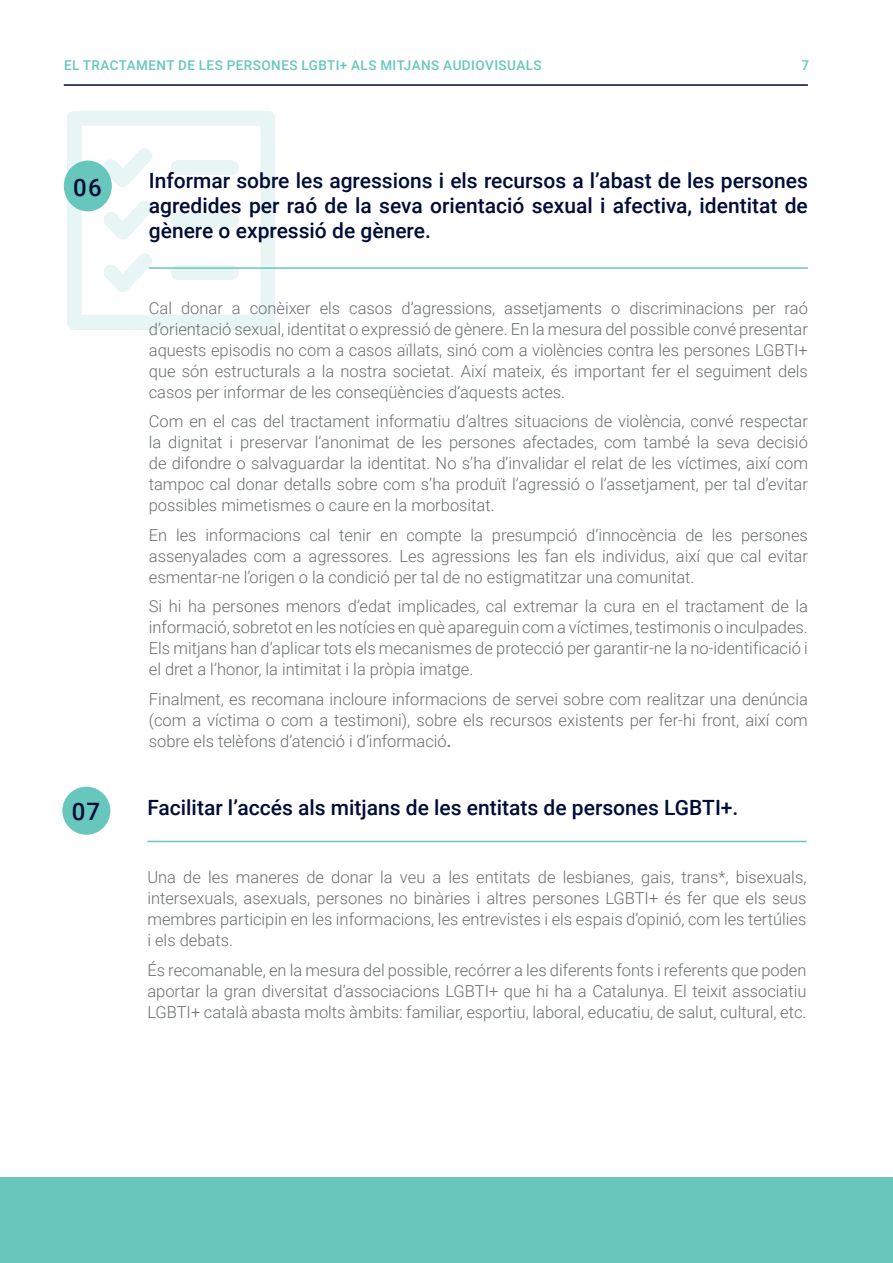
<style>
.page{position:relative;width:893px;height:1263px;background:#fff}
.page>*{position:absolute;margin:0;border:0;box-sizing:border-box;transform-origin:0 0}
.t1{font:500 24px "Roboto";color:#000c37}
.t2{font:500 21px/25.2px "Roboto";color:#000c37;text-align:justify}
.t3{font:300 16.5px/21px "Roboto";color:#6a6e6f;text-align:justify}
.t4{font:500 13.5px "Roboto";letter-spacing:.035em;color:#67c7bd}
.s1{font-weight:500}
</style>
<div class="page">
<div style="left:0;top:1178px;width:893px;height:85px;background:#67c7bd"></div>
<hr style="left:64px;top:84px;width:744px;height:2px;background:#000c37">
<img style="left:63px;top:111px;width:212px;height:219px">
<div style="left:62px;top:787px;width:48px;height:48px;background:#67c7bd;border-radius:50%"></div>
<hr style="left:147px;top:841px;width:659px;height:1px;background:#67c7bd">
<div style="left:64px;top:161px;width:48px;height:50px;background:#67c7bd;border-radius:50%"></div>
<hr style="left:149px;top:267px;width:659px;height:2px;background:#67c7bd">
<p class="t4" style="left:64px;top:55px;width:479px">EL TRACTAMENT DE LES PERSONES LGBTI+ ALS MITJANS AUDIOVISUALS</p>
<p class="t4" style="left:801px;top:55px;width:9px">7</p>
<h1 class="t1" style="left:73px;top:170px;width:30px">06</h1>
<p class="t2" style="left:149px;top:167px;width:661px">Informar sobre les agressions i els recursos a l’abast de les persones agredides per raó de la seva orientació sexual i afectiva, identitat de gènere o expressió de gènere.</p>
<p class="t3" style="left:149px;top:297px;width:661px">Cal donar a conèixer els casos d’agressions, assetjaments o discriminacions per raó d’orientació sexual, identitat o expressió de gènere. En la mesura del possible convé presentar aquests episodis no com a casos aïllats, sinó com a violències contra les persones LGBTI+ que són estructurals a la nostra societat. Així mateix, és important fer el seguiment dels casos per informar de les conseqüències d’aquests actes.</p>
<p class="t3" style="left:149px;top:410px;width:661px">Com en el cas del tractament informatiu d’altres situacions de violència, convé respectar la dignitat i preservar l’anonimat de les persones afectades, com també la seva decisió de difondre o salvaguardar la identitat. No s’ha d’invalidar el relat de les víctimes, així com tampoc cal donar detalls sobre com s’ha produït l’agressió o l’assetjament, per tal d’evitar possibles mimetismes o caure en la morbositat.</p>
<p class="t3" style="left:149px;top:524px;width:661px">En les informacions cal tenir en compte la presumpció d’innocència de les persones assenyalades com a agressores. Les agressions les fan els individus, així que cal evitar esmentar-ne l’origen o la condició per tal de no estigmatitzar una comunitat.</p>
<p class="t3" style="left:149px;top:595px;width:661px">Si hi ha persones menors d’edat implicades, cal extremar la cura en el tractament de la informació, sobretot en les notícies en què apareguin com a víctimes, testimonis o inculpades.<br>Els mitjans han d’aplicar tots els mecanismes de protecció per garantir-ne la no-identificació i el dret a l’honor, la intimitat i la pròpia imatge.</p>
<p class="t3" style="left:149px;top:688px;width:661px">Finalment, es recomana incloure informacions de servei sobre com realitzar una denúncia (com a víctima o com a testimoni), sobre els recursos existents per fer-hi front, així com sobre els telèfons d’atenció i d’informació<span class="s1">.</span></p>
<h1 class="t1" style="left:72px;top:795px;width:30px">07</h1>
<p class="t2" style="left:147px;top:794px;width:593px">Facilitar l’accés als mitjans de les entitats de persones LGBTI+.</p>
<p class="t3" style="left:147px;top:866px;width:661px">Una de les maneres de donar la veu a les entitats de lesbianes, gais, trans*, bisexuals, intersexuals, asexuals, persones no binàries i altres persones LGBTI+ és fer que els seus membres participin en les informacions, les entrevistes i els espais d’opinió, com les tertúlies i els debats.</p>
<p class="t3" style="left:147px;top:958px;width:661px">És recomanable, en la mesura del possible, recórrer a les diferents fonts i referents que poden aportar la gran diversitat d’associacions LGBTI+ que hi ha a Catalunya. El teixit associatiu LGBTI+ català abasta molts àmbits: familiar, esportiu, laboral, educatiu, de salut, cultural, etc.</p>
</div>
